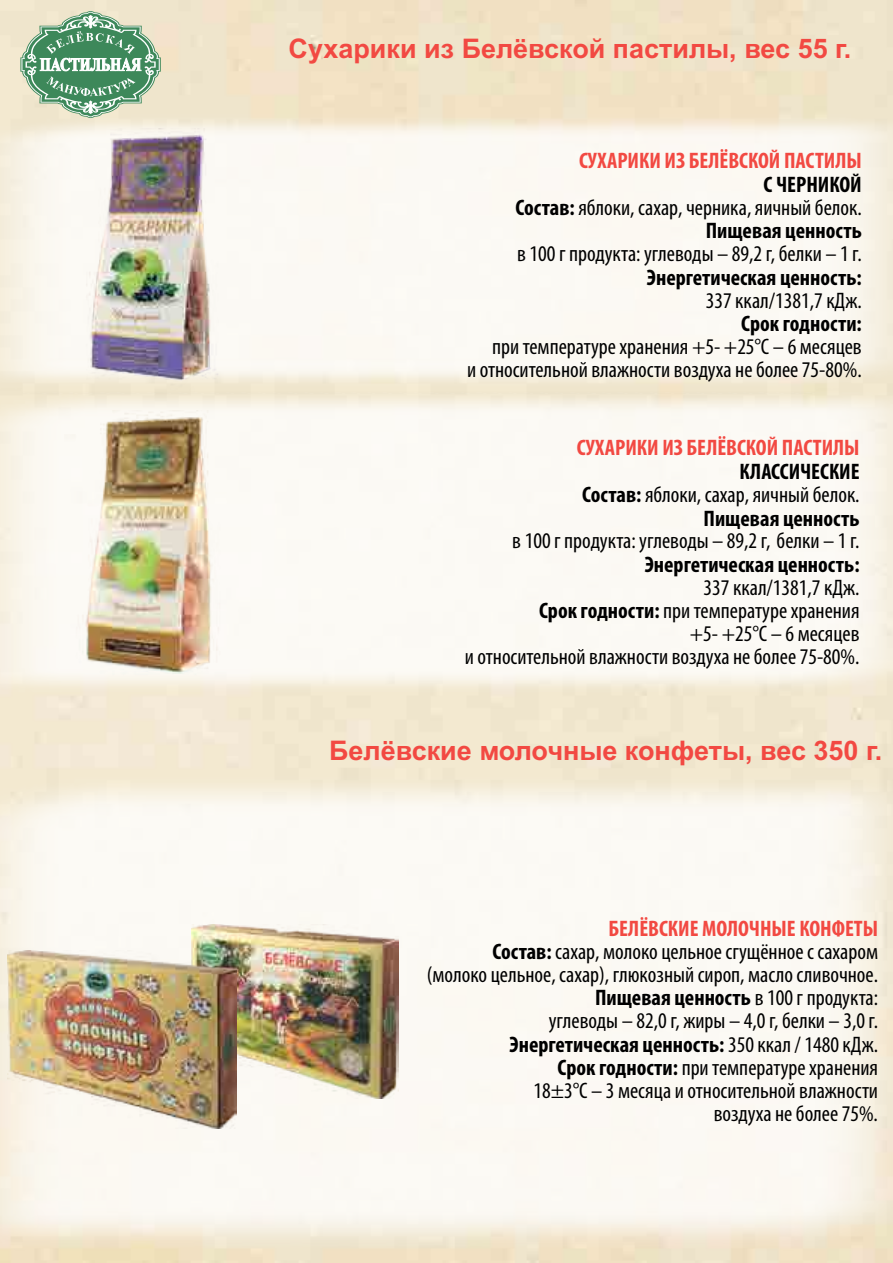
<style>
.page{position:relative;width:893px;height:1263px;background:#fff}
.page>*{position:absolute;margin:0;border:0;box-sizing:border-box;transform-origin:0 0}
.t1{font:700 27px "Arial";color:#f24942}
.t2{font:condensed 22.5px/23.1px "Myriad Pro";color:#000;text-align:right}
.t3{font:700 condensed 22.5px/23.4px "Myriad Pro";color:#000;text-align:right}
.t4{font:700 condensed 22.5px "Myriad Pro";color:#f24942}
.s1{font-weight:700}
.s2{font-weight:400}
.s3{font-weight:700;color:#f24942}
</style>
<div class="page">
<svg style="left:20px;top:11px;width:141px;height:107px;background:#93b898"></svg>
<img style="left:63px;top:128px;width:189px;height:268px">
<img style="left:65px;top:410px;width:180px;height:279px">
<img style="left:0;top:760px;width:893px;height:503px">
<img style="left:191px;top:924px;width:208px;height:175px">
<img style="left:8px;top:951px;width:228px;height:177px">
<p class="t1" style="left:288px;top:30px;width:564px">Сухарики из Белёвской пастилы, вес 55 г.</p>
<p class="t4" style="left:579px;top:147px;width:284px">СУХАРИКИ ИЗ БЕЛЁВСКОЙ ПАСТИЛЫ</p>
<p class="t2" style="left:516px;top:172px;width:348px"><span class="s1">С ЧЕРНИКОЙ<br>Состав:</span> яблоки, сахар, черника, яичный белок.<br><span class="s1">Пищевая ценность</span></p>
<p class="t2" style="left:517px;top:242px;width:346px">в 100 г продукта: углеводы – 89,2 г, белки – 1 г.</p>
<p class="t3" style="left:647px;top:265px;width:216px">Энергетическая ценность:</p>
<p class="t2" style="left:706px;top:288px;width:158px">337 ккал/1381,7 кДж.</p>
<p class="t3" style="left:741px;top:311px;width:122px">Срок годности:</p>
<p class="t2" style="left:467px;top:335px;width:396px">при температуре хранения +5- +25°С – 6 месяцев<br>и относительной влажности воздуха не более 75-80%.</p>
<p class="t4" style="left:577px;top:434px;width:284px">СУХАРИКИ ИЗ БЕЛЁВСКОЙ ПАСТИЛЫ</p>
<p class="t3" style="left:582px;top:459px;width:279px">КЛАССИЧЕСКИЕ<br>Состав: <span class="s2">яблоки, сахар, яичный белок.<br></span>Пищевая ценность</p>
<p class="t2" style="left:512px;top:529px;width:349px">в 100 г продукта: углеводы – 89,2 г, белки – 1 г.</p>
<p class="t3" style="left:645px;top:552px;width:216px">Энергетическая ценность:</p>
<p class="t2" style="left:465px;top:575px;width:396px">337 ккал/1381,7 кДж.<br><span class="s1">Срок годности:</span> при температуре хранения<br>+5- +25°С – 6 месяцев<br>и относительной влажности воздуха не более 75-80%.</p>
<p class="t1" style="left:329px;top:731px;width:554px">Белёвские молочные конфеты, вес 350 г.</p>
<p class="t2" style="left:427px;top:916px;width:453px"><span class="s3">БЕЛЁВСКИЕ МОЛОЧНЫЕ КОНФЕТЫ<br></span><span class="s1">Состав:</span> сахар, молоко цельное сгущённое с сахаром (молоко цельное, сахар), глюкозный сироп, масло сливочное.<br><span class="s1">Пищевая ценность</span> в 100 г продукта:<br>углеводы – 82,0 г, жиры – 4,0 г, белки – 3,0 г.<br><span class="s1">Энергетическая ценность:</span> 350 ккал / 1480 кДж.<br><span class="s1">Срок годности:</span> при температуре хранения<br>18±3°С – 3 месяца и относительной влажности<br>воздуха не более 75%.</p>
</div>
